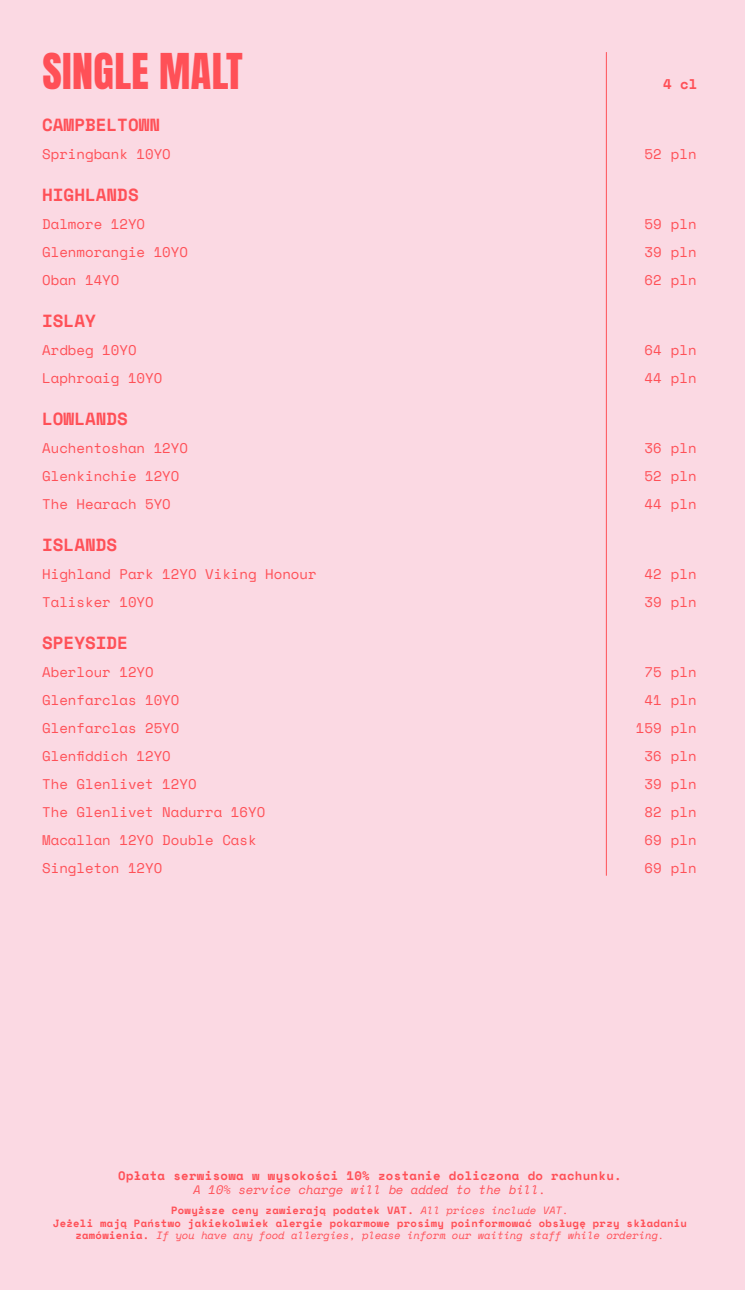
<style>
.page{position:relative;width:745px;height:1290px;background:#fff}
.page>*{position:absolute;margin:0;border:0;box-sizing:border-box;transform-origin:0 0}
.t1{font:42px "Anton";letter-spacing:.01em;color:#ff5057}
.t2{font:700 17.5px "Space Mono";color:#ff5057}
.t3{font:14px/28px "Space Mono";color:#ff5057}
.t4{font:700 14px "Space Mono";color:#ff5057}
.t5{font:700 12.25px "Space Mono";letter-spacing:.03em;color:#ff5057}
.t6{font:italic 12.25px "Space Mono";color:#ff5057}
.t7{font:700 10.5px/12.6px "Space Mono";letter-spacing:.03em;color:#ff5057;text-align:center}
.s1{font-weight:400;font-style:italic}
</style>
<div class="page">
<div style="left:0;top:0;width:744px;height:1290px;background:#fbd9e3"></div>
<hr style="left:605px;top:52px;width:1px;height:824px;background:#ff5057">
<h1 class="t1" style="left:42px;top:50px;width:202px">SINGLE MALT</h1>
<p class="t2" style="left:42px;top:111px;width:119px">CAMPBELTOWN</p>
<p class="t3" style="left:42px;top:139px;width:130px">Springbank 10YO</p>
<p class="t2" style="left:42px;top:181px;width:98px">HIGHLANDS</p>
<p class="t3" style="left:42px;top:209px;width:147px">Dalmore 12YO<br>Glenmorangie 10YO<br>Oban 14YO</p>
<p class="t2" style="left:42px;top:307px;width:55px">ISLAY</p>
<p class="t3" style="left:42px;top:335px;width:121px">Ardbeg 10YO<br>Laphroaig 10YO</p>
<p class="t2" style="left:42px;top:405px;width:87px">LOWLANDS</p>
<p class="t3" style="left:42px;top:433px;width:147px">Auchentoshan 12YO<br>Glenkinchie 12YO<br>The Hearach 5YO</p>
<p class="t2" style="left:42px;top:531px;width:76px">ISLANDS</p>
<p class="t3" style="left:42px;top:559px;width:276px">Highland Park 12YO Viking Honour<br>Talisker 10YO</p>
<p class="t2" style="left:42px;top:629px;width:87px">SPEYSIDE</p>
<p class="t3" style="left:42px;top:657px;width:224px">Aberlour 12YO<br>Glenfarclas 10YO<br>Glenfarclas 25YO<br>Glenfiddich 12YO<br>The Glenlivet 12YO<br>The Glenlivet Nadurra 16YO<br>Macallan 12YO Double Cask<br>Singleton 12YO</p>
<p class="t4" style="left:662px;top:73px;width:36px">4 cl</p>
<p class="t3" style="left:644px;top:139px;width:54px">52 pln</p>
<p class="t3" style="left:644px;top:209px;width:54px;text-align:justify">59 pln 39 pln 62 pln</p>
<p class="t3" style="left:644px;top:335px;width:54px">64 pln<br>44 pln</p>
<p class="t3" style="left:644px;top:433px;width:54px;text-align:justify">36 pln 52 pln 44 pln</p>
<p class="t3" style="left:644px;top:559px;width:54px">42 pln<br>39 pln</p>
<p class="t3" style="left:635px;top:657px;width:62px;text-align:right">75 pln<br>41 pln<br>159 pln<br>36 pln<br>39 pln<br>82 pln<br>69 pln<br>69 pln</p>
<p class="t5" style="left:118px;top:1166px;width:504px">Opłata serwisowa w wysokości 10% zostanie doliczona do rachunku.</p>
<p class="t6" style="left:193px;top:1181px;width:354px">A 10% service charge will be added to the bill.</p>
<p class="t7" style="left:53px;top:1203px;width:635px">Powyższe ceny zawierają podatek VAT. <span class="s1">All prices include VAT.<br></span>Jeżeli mają Państwo jakiekolwiek alergie pokarmowe prosimy poinformować obsługę przy składaniu zamówienia. <span class="s1">If you have any food allergies, please inform our waiting staff while ordering.</span></p>
</div>
